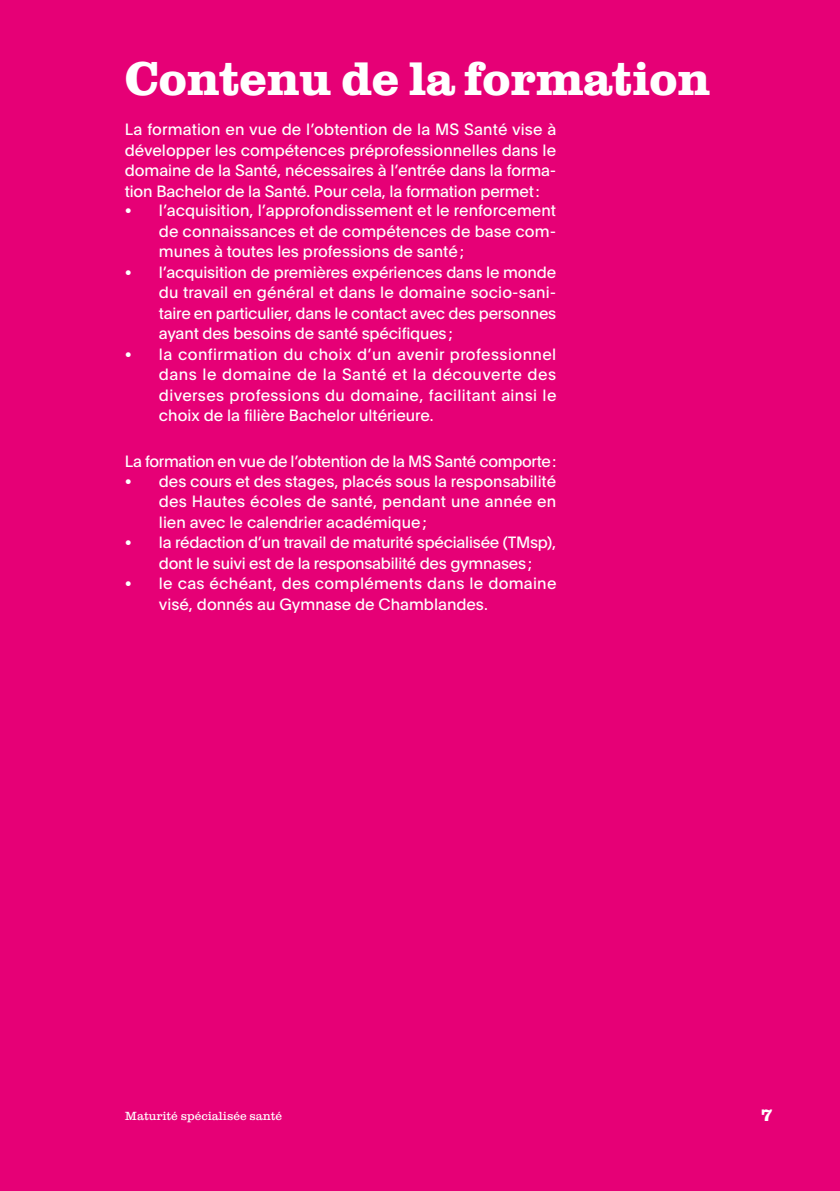
<style>
.page{position:relative;width:840px;height:1191px;background:#fff}
.page>*{position:absolute;margin:0;border:0;box-sizing:border-box;transform-origin:0 0}
.Titre_Section_BLANC{font:700 48px "Clarendon Graphic";color:#fff}
.t1{font:700 17px "Clarendon Graphic";color:#fff}
.Listes_1_Chapeau_BLA{font:16px/20.4px "Plain";color:#fff;text-align:justify}
.Texte_Chapeau_BLANC{font:16px/20.4px "Plain";letter-spacing:-.015em;color:#fff;text-align:justify}
.t2{font:12px "Clarendon Graphic";color:#fff}
</style>
<div class="page">
<div style="left:0;top:0;width:839px;height:1191px;background:#e60076"></div>
<p class="Titre_Section_BLANC" style="left:125px;top:45px;width:586px">Contenu de la formation</p>
<p class="Texte_Chapeau_BLANC" style="left:125px;top:118px;width:432px">La formation en vue de l’obtention de la MS Santé vise à développer les compétences préprofessionnelles dans le domaine de la Santé, nécessaires à l’entrée dans la forma&shy;tion Bachelor de la Santé. Pour cela, la formation permet :</p>
<p class="Listes_1_Chapeau_BLA" style="left:159px;top:199px;width:398px;text-indent:-34px">• l’acquisition, l’approfondissement et le renforcement de connaissances et de compétences de base com&shy;munes à toutes les professions de santé ;</p>
<p class="Listes_1_Chapeau_BLA" style="left:159px;top:261px;width:398px;text-indent:-34px">• l’acquisition de premières expériences dans le monde du travail en général et dans le domaine socio-sani&shy;taire en particulier, dans le contact avec des personnes ayant des besoins de santé spécifiques ;</p>
<p class="Listes_1_Chapeau_BLA" style="left:159px;top:343px;width:399px;text-indent:-34px">• la confirmation du choix d’un avenir professionnel dans le domaine de la Santé et la découverte des diverses professions du domaine, facilitant ainsi le choix de la filière Bachelor ultérieure.</p>
<p class="Texte_Chapeau_BLANC" style="left:125px;top:450px;width:432px">La formation en vue de l’obtention de la MS Santé comporte :</p>
<p class="Listes_1_Chapeau_BLA" style="left:159px;top:470px;width:398px;text-indent:-34px">• des cours et des stages, placés sous la responsabilité des Hautes écoles de santé, pendant une année en lien avec le calendrier académique ;</p>
<p class="Listes_1_Chapeau_BLA" style="left:159px;top:531px;width:398px;text-indent:-34px">• la rédaction d’un travail de maturité spécialisée (TMsp), dont le suivi est de la responsabilité des gymnases ;</p>
<p class="Listes_1_Chapeau_BLA" style="left:159px;top:572px;width:399px;text-indent:-34px">• le cas échéant, des compléments dans le domaine visé, donnés au Gymnase de Chamblandes.</p>
<p class="t2" style="left:125px;top:1107px;width:159px">Maturité spécialisée santé</p>
<p class="t1" style="left:760px;top:1103px;width:12px">7</p>
</div>
